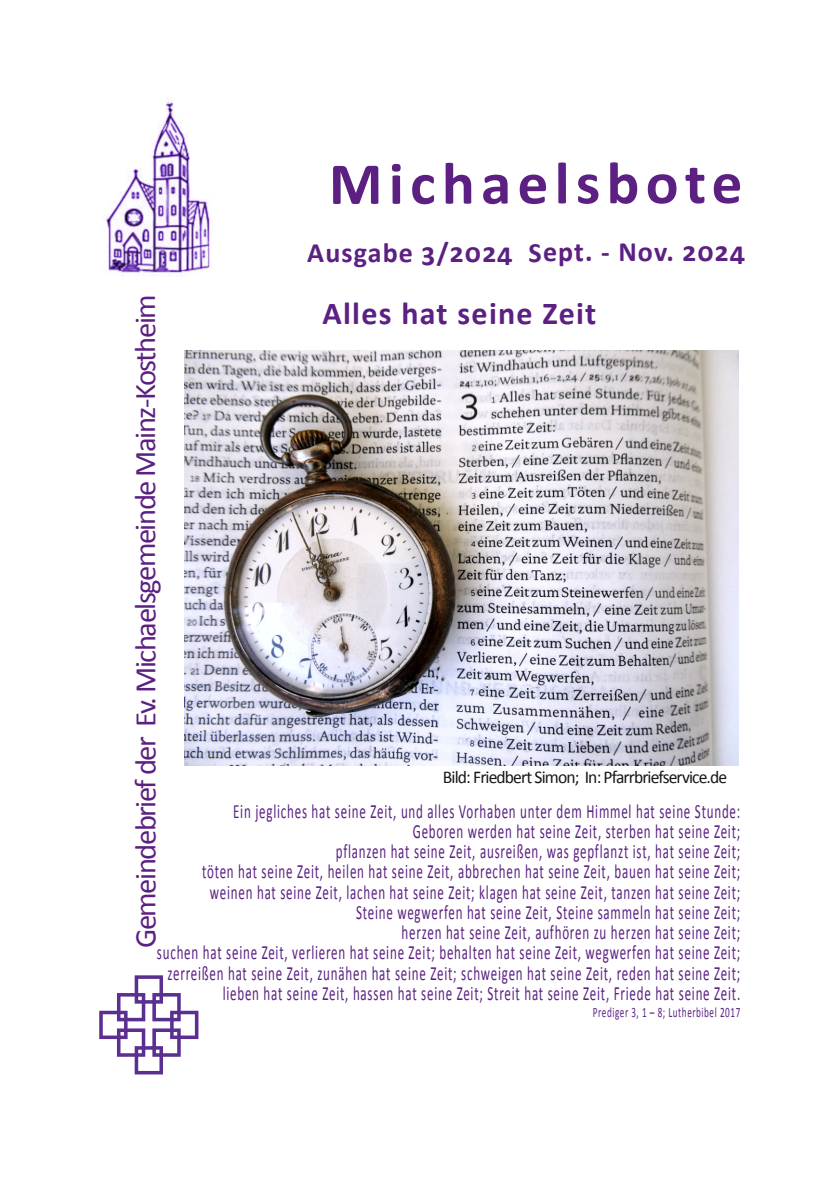
<style>
.page{position:relative;width:840px;height:1191px;background:#fff}
.page>*{position:absolute;margin:0;border:0;box-sizing:border-box;transform-origin:0 0}
.t1{font:700 60px "Calibri";letter-spacing:.095em;color:#5b2082}
.t2{font:700 32px "Calibri";letter-spacing:.04em;color:#5b2082}
.t3{font:30px "Calibri";letter-spacing:-.05em;color:#5c2082}
.t4{font:700 28px "Calibri";letter-spacing:.04em;color:#5b2082}
.t5{font:20.2px/20.2px "Calibri";letter-spacing:.06em;color:#5a2182;text-align:right;scale:.64 1}
.t6{font:18px "Calibri";letter-spacing:-.05em;color:#181715}
.t7{font:14.4px "Calibri";letter-spacing:.06em;color:#5a2182;scale:.64 1}
</style>
<div class="page">
<img style="left:103px;top:98px;width:108px;height:179px">
<svg style="left:99px;top:975px;width:99px;height:99px"></svg>
<img style="left:185px;top:350px;width:553px;height:415px">
<h1 class="t1" style="left:329px;top:158px;width:415px">Michaelsbote</h1>
<h3 class="t4" style="left:307px;top:240px;width:439px">Ausgabe 3/2024 Sept. - Nov. 2024</h3>
<h3 class="t3" style="left:133px;top:948px;width:655px;rotate:-90deg">Gemeindebrief der Ev. Michaelsgemeinde Mainz-Kostheim</h3>
<h2 class="t2" style="left:322px;top:300px;width:275px">Alles hat seine Zeit</h2>
<p class="t6" style="left:442px;top:770px;width:286px">Bild: Friedbert Simon; In: Pfarrbriefservice.de</p>
<p class="t5" style="left:157px;top:802px;width:912px">Ein jegliches hat seine Zeit, und alles Vorhaben unter dem Himmel hat seine Stunde:<br>Geboren werden hat seine Zeit, sterben hat seine Zeit;<br>pflanzen hat seine Zeit, ausreißen, was gepflanzt ist, hat seine Zeit;<br>töten hat seine Zeit, heilen hat seine Zeit, abbrechen hat seine Zeit, bauen hat seine Zeit; weinen hat seine Zeit, lachen hat seine Zeit; klagen hat seine Zeit, tanzen hat seine Zeit;<br>Steine wegwerfen hat seine Zeit, Steine sammeln hat seine Zeit;<br>herzen hat seine Zeit, aufhören zu herzen hat seine Zeit;<br>suchen hat seine Zeit, verlieren hat seine Zeit; behalten hat seine Zeit, wegwerfen hat seine Zeit; zerreißen hat seine Zeit, zunähen hat seine Zeit; schweigen hat seine Zeit, reden hat seine Zeit; lieben hat seine Zeit, hassen hat seine Zeit; Streit hat seine Zeit, Friede hat seine Zeit.</p>
<p class="t7" style="left:592px;top:1006px;width:232px">Prediger 3, 1 – 8; Lutherbibel 2017</p>
</div>
